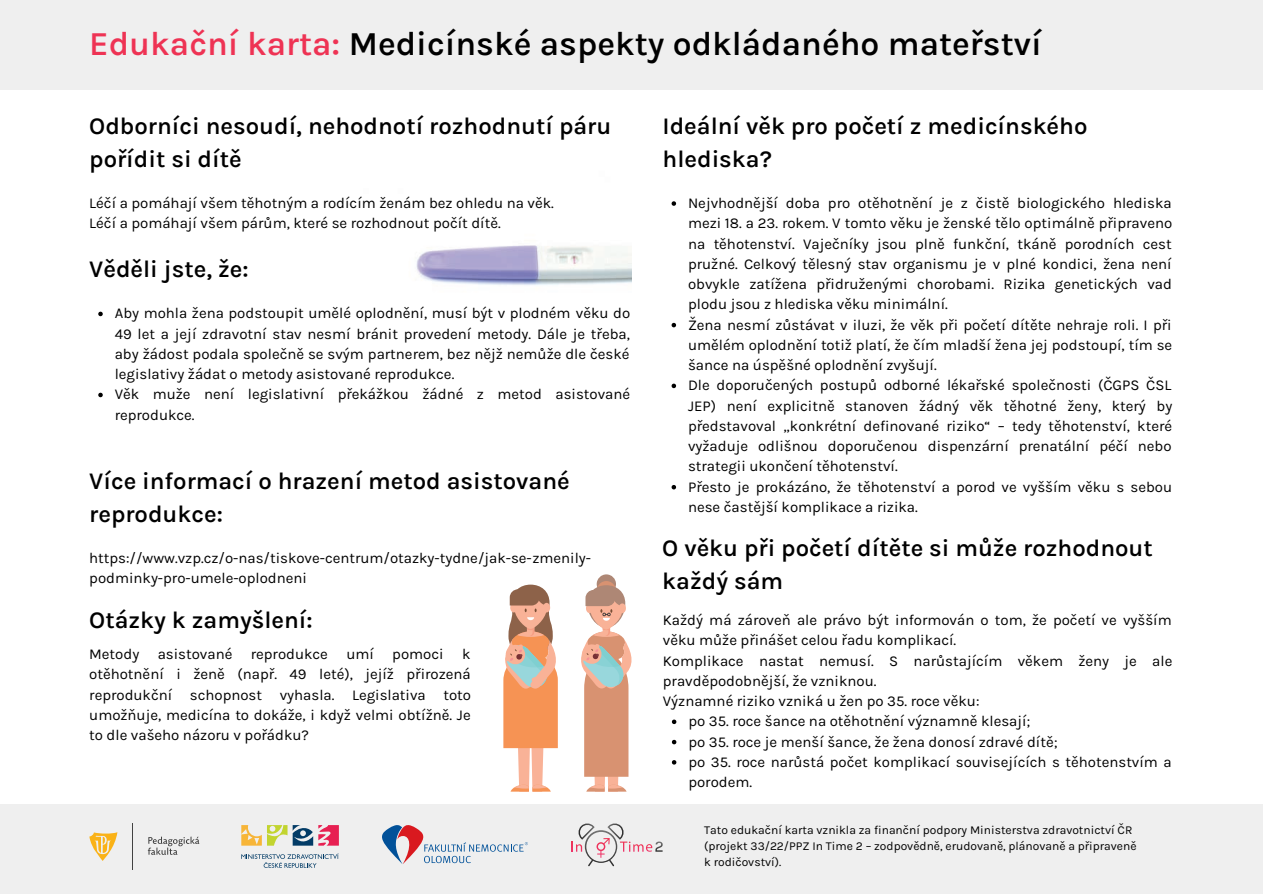
<style>
.page{position:relative;width:1263px;height:894px;background:#fff}
.page>*{position:absolute;margin:0;border:0;box-sizing:border-box;transform-origin:0 0}
.t1{font:600 33.75px "Karla";color:#000}
.t2{font:600 24px/32.5px "Karla";color:#000}
.t3{font:15px/20.2px "Karla";color:#000}
.t4{font:12px/16px "Karla";color:#000}
.s1{color:#ee3354}
</style>
<div class="page">
<div style="left:0;top:803px;width:1263px;height:90px;background:#efefef"></div>
<div style="left:0;top:0;width:1263px;height:89px;background:#efefef"></div>
<svg style="left:572px;top:823px;width:91px;height:43px"></svg>
<svg style="left:382px;top:825px;width:146px;height:38px"></svg>
<svg style="left:241px;top:853px;width:98px;height:14px"></svg>
<svg style="left:241px;top:825px;width:98px;height:20px"></svg>
<hr style="left:132px;top:823px;width:1px;height:46px;background:#424242">
<svg style="left:148px;top:836px;width:51px;height:18px"></svg>
<svg style="left:89px;top:832px;width:28px;height:28px"></svg>
<img style="left:416px;top:245px;width:216px;height:40px">
<svg style="left:512px;top:584px;width:38px;height:43px"></svg>
<svg style="left:503px;top:589px;width:55px;height:202px"></svg>
<div style="left:597px;top:574px;width:19px;height:19px;background:#ae8775;border-radius:50%"></div>
<div style="left:597px;top:581px;width:18px;height:12px;background:#d89271;border-radius:50%"></div>
<div style="left:587px;top:585px;width:38px;height:42px;background:#ae8775;border-radius:19px"></div>
<svg style="left:581px;top:589px;width:51px;height:202px"></svg>
<svg style="left:672px;top:201px;width:4px;height:5px"></svg>
<svg style="left:672px;top:323px;width:4px;height:4px"></svg>
<svg style="left:672px;top:383px;width:4px;height:5px"></svg>
<svg style="left:672px;top:485px;width:4px;height:4px"></svg>
<svg style="left:672px;top:719px;width:4px;height:4px"></svg>
<svg style="left:672px;top:739px;width:4px;height:5px"></svg>
<svg style="left:672px;top:760px;width:4px;height:4px"></svg>
<svg style="left:98px;top:311px;width:5px;height:5px"></svg>
<svg style="left:98px;top:392px;width:5px;height:5px"></svg>
<h1 class="t1" style="left:89px;top:24px;width:954px"><span class="s1">Edukační karta:</span> Medicínské aspekty odkládaného mateřství</h1>
<h2 class="t2" style="left:89px;top:110px;width:524px">Odborníci nesoudí, nehodnotí rozhodnutí páru pořídit si dítě</h2>
<h2 class="t2" style="left:663px;top:110px;width:426px">Ideální věk pro početí z medicínského hlediska?</h2>
<p class="t3" style="left:89px;top:193px;width:466px">Léčí a pomáhají všem těhotným a rodícím ženám bez ohledu na věk.<br>Léčí a pomáhají všem párům, které se rozhodnout počít dítě.</p>
<p class="t3" style="left:688px;top:193px;width:486px">Nejvhodnější doba pro otěhotnění je z čistě biologického hlediska mezi 18. a 23. rokem. V tomto věku je ženské tělo optimálně připraveno na těhotenství. Vaječníky jsou plně funkční, tkáně porodních cest pružné. Celkový tělesný stav organismu je v plné kondici, žena není obvykle zatížena přidruženými chorobami. Rizika genetických vad plodu jsou z hlediska věku minimální.<br>Žena nesmí zůstávat v iluzi, že věk při početí dítěte nehraje roli. I při umělém oplodnění totiž platí, že čím mladší žena jej podstoupí, tím se šance na úspěšné oplodnění zvyšují.<br>Dle doporučených postupů odborné lékařské společnosti (ČGPS ČSL JEP) není explicitně stanoven žádný věk těhotné ženy, který by představoval „konkrétní definované riziko“ – tedy těhotenství, které vyžaduje odlišnou doporučenou dispenzární prenatální péčí nebo strategii ukončení těhotenství.<br>Přesto je prokázáno, že těhotenství a porod ve vyšším věku s sebou nese častější komplikace a rizika.</p>
<h2 class="t2" style="left:89px;top:253px;width:161px">Věděli jste, že:</h2>
<p class="t3" style="left:115px;top:303px;width:517px">Aby mohla žena podstoupit umělé oplodnění, musí být v plodném věku do 49 let a její zdravotní stav nesmí bránit provedení metody. Dále je třeba, aby žádost podala společně se svým partnerem, bez nějž nemůže dle české legislativy žádat o metody asistované reprodukce.<br>Věk muže není legislativní překážkou žádné z metod asistované reprodukce.</p>
<h2 class="t2" style="left:89px;top:464px;width:482px">Více informací o hrazení metod asistované reprodukce:</h2>
<p class="t3" style="left:89px;top:547px;width:503px">https://www.vzp.cz/o-nas/tiskove-centrum/otazky-tydne/jak-se-zmenily&shy;podminky-pro-umele-oplodneni</p>
<h2 class="t2" style="left:89px;top:604px;width:225px">Otázky k zamyšlení:</h2>
<p class="t3" style="left:89px;top:643px;width:383px;text-align:justify">Metody asistované reprodukce umí pomoci k otěhotnění i ženě (např. 49 leté), jejíž přirozená reprodukční schopnost vyhasla. Legislativa toto umožňuje, medicína to dokáže, i když velmi obtížně. Je to dle vašeho názoru v pořádku?</p>
<h2 class="t2" style="left:662px;top:531px;width:492px">O věku při početí dítěte si může rozhodnout každý sám</h2>
<p class="t3" style="left:663px;top:609px;width:511px">Každý má zároveň ale právo být informován o tom, že početí ve vyšším věku může přinášet celou řadu komplikací.<br>Komplikace nastat nemusí. S narůstajícím věkem ženy je ale pravděpodobnější, že vzniknou.<br>Významné riziko vzniká u žen po 35. roce věku:</p>
<p class="t3" style="left:688px;top:711px;width:485px">po 35. roce šance na otěhotnění významně klesají;<br>po 35. roce je menší šance, že žena donosí zdravé dítě;<br>po 35. roce narůstá počet komplikací souvisejících s těhotenstvím a porodem.</p>
<p class="t4" style="left:704px;top:821px;width:434px">Tato edukační karta vznikla za finanční podpory Ministerstva zdravotnictví ČR (projekt 33/22/PPZ In Time 2 – zodpovědně, erudovaně, plánovaně a připraveně k rodičovství).</p>
</div>
